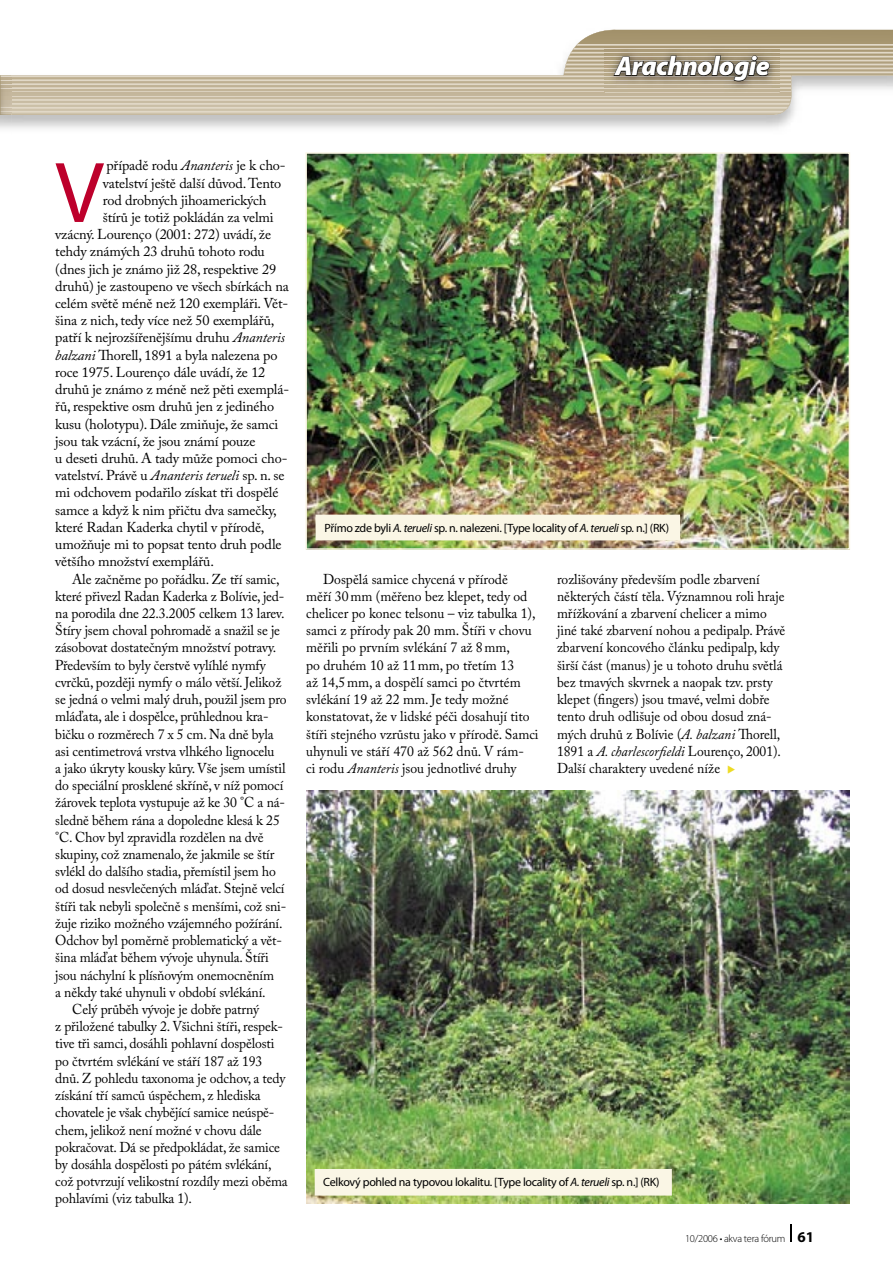
<style>
.page{position:relative;width:893px;height:1263px;background:#fff}
.page>*{position:absolute;margin:0;border:0;box-sizing:border-box;transform-origin:0 0}
.t1{font:87px "Myriad Pro";color:#bd002b}
.t2{font:italic 900 27px "Myriad Pro";letter-spacing:-.025em;color:#fff}
.t3{font:14.25px/17.2px "Adobe Caslon Pro";letter-spacing:-.01em;color:#000;scale:.96 1}
.t4{font:14.25px "Adobe Caslon Pro";letter-spacing:-.01em;color:#000}
.t5{font:14.25px/17.2px "Adobe Caslon Pro";letter-spacing:-.01em;color:#000;scale:.95 1}
.t6{font:12px "Myriad Pro";letter-spacing:-.025em;color:#000}
.t7{font:300 10.5px "Myriad Pro";letter-spacing:-.025em;color:#000}
.s1{font-style:italic}
.s2{color:#eddb24}
.s3{font-weight:700;font-size:15px}
</style>
<div class="page">
<svg style="left:790px;top:1225px;width:2px;height:17px"></svg>
<svg style="left:0;top:29px;width:893px;height:86px"></svg>
<img style="left:305px;top:152px;width:545px;height:398px">
<div style="left:315px;top:515px;width:365px;height:25px;background:#faf6e5"></div>
<img style="left:307px;top:790px;width:543px;height:413px">
<div style="left:315px;top:1169px;width:357px;height:26px;background:#faf6e5"></div>
<h2 class="t2" style="left:615px;top:51px;width:156px">Arachnologie</h2>
<h1 class="t1" style="left:55px;top:145px;width:50px">V</h1>
<p class="t4" style="left:106px;top:157px;width:181px">případě rodu <span class="s1">Ananteris</span> je k cho-</p>
<p class="t4" style="left:103px;top:174px;width:180px">vatelství ještě další důvod. Tento</p>
<p class="t4" style="left:103px;top:191px;width:165px">rod drobných jihoamerických</p>
<p class="t4" style="left:103px;top:209px;width:172px">štírů je totiž pokládán za velmi</p>
<p class="t4" style="left:55px;top:226px;width:218px">vzácný. Lourenço (2001: 272) uvádí, že</p>
<p class="t4" style="left:55px;top:243px;width:211px">tehdy známých 23 druhů tohoto rodu</p>
<p class="t4" style="left:55px;top:260px;width:222px">(dnes jich je známo již 28, respektive 29</p>
<p class="t4" style="left:55px;top:278px;width:235px">druhů) je zastoupeno ve všech sbírkách na</p>
<p class="t4" style="left:55px;top:295px;width:234px">celém světě méně než 120 exempláři. Vět-</p>
<p class="t4" style="left:55px;top:312px;width:221px">šina z nich, tedy více než 50 exemplářů,</p>
<p class="t4" style="left:55px;top:329px;width:231px">patří k nejrozšířenějšímu druhu <span class="s1">Ananteris</span></p>
<p class="t4" style="left:55px;top:346px;width:224px"><span class="s1">balzani</span> Thorell, 1891 a byla nalezena po</p>
<p class="t4" style="left:55px;top:364px;width:212px">roce 1975. Lourenço dále uvádí, že 12</p>
<p class="t4" style="left:55px;top:381px;width:235px">druhů je známo z méně než pěti exemplá-</p>
<p class="t4" style="left:55px;top:398px;width:220px">řů, respektive osm druhů jen z jediného</p>
<p class="t4" style="left:55px;top:415px;width:224px">kusu (holotypu). Dále zmiňuje, že samci</p>
<p class="t4" style="left:55px;top:432px;width:202px">jsou tak vzácní, že jsou známí pouze</p>
<p class="t4" style="left:55px;top:450px;width:234px">u deseti druhů. A tady může pomoci cho-</p>
<p class="t4" style="left:55px;top:467px;width:231px">vatelství. Právě u <span class="s1">Ananteris terueli</span> sp. n. se</p>
<p class="t4" style="left:55px;top:484px;width:225px">mi odchovem podařilo získat tři dospělé</p>
<p class="t4" style="left:55px;top:501px;width:223px">samce a když k nim přičtu dva samečky,</p>
<p class="t4" style="left:55px;top:519px;width:211px">které Radan Kaderka chytil v přírodě,</p>
<p class="t4" style="left:55px;top:536px;width:228px">umožňuje mi to popsat tento druh podle</p>
<p class="t4" style="left:55px;top:553px;width:160px">většího množství exemplářů.</p>
<p class="t3" style="left:72px;top:570px;width:217px">Ale začněme po pořádku. Ze tří samic,</p>
<p class="t3" style="left:55px;top:587px;width:240px">které přivezl Radan Kaderka z Bolívie, jed-</p>
<p class="t3" style="left:55px;top:604px;width:240px">na porodila dne 22.3.2005 celkem 13 larev.</p>
<p class="t3" style="left:55px;top:622px;width:236px">Štíry jsem choval pohromadě a snažil se je</p>
<p class="t3" style="left:55px;top:639px;width:232px">zásobovat dostatečným množství potravy.</p>
<p class="t3" style="left:55px;top:656px;width:221px">Především to byly čerstvě vylíhlé nymfy</p>
<p class="t3" style="left:55px;top:673px;width:237px">cvrčků, později nymfy o málo větší. Jelikož</p>
<p class="t3" style="left:55px;top:690px;width:243px">se jedná o velmi malý druh, použil jsem pro</p>
<p class="t3" style="left:55px;top:708px;width:224px">mláďata, ale i dospělce, průhlednou kra-</p>
<p class="t3" style="left:55px;top:725px;width:229px">bičku o rozměrech 7 x 5 cm. Na dně byla</p>
<p class="t3" style="left:55px;top:742px;width:230px">asi centimetrová vrstva vlhkého lignocelu</p>
<p class="t3" style="left:55px;top:759px;width:241px">a jako úkryty kousky kůry. Vše jsem umístil</p>
<p class="t3" style="left:55px;top:777px;width:239px">do speciální prosklené skříně, v níž pomocí</p>
<p class="t3" style="left:55px;top:794px;width:241px">žárovek teplota vystupuje až ke 30 °C a ná-</p>
<p class="t3" style="left:55px;top:811px;width:235px">sledně během rána a dopoledne klesá k 25</p>
<p class="t3" style="left:55px;top:828px;width:218px">°C. Chov byl zpravidla rozdělen na dvě</p>
<p class="t3" style="left:55px;top:845px;width:230px">skupiny, což znamenalo, že jakmile se štír</p>
<p class="t3" style="left:55px;top:863px;width:231px">svlékl do dalšího stadia, přemístil jsem ho</p>
<p class="t3" style="left:55px;top:880px;width:240px">od dosud nesvlečených mláďat. Stejně velcí</p>
<p class="t3" style="left:55px;top:897px;width:242px">štíři tak nebyli společně s menšími, což sni-</p>
<p class="t3" style="left:55px;top:914px;width:238px">žuje riziko možného vzájemného požírání.</p>
<p class="t3" style="left:55px;top:931px;width:238px">Odchov byl poměrně problematický a vět-</p>
<p class="t3" style="left:55px;top:949px;width:224px">šina mláďat během vývoje uhynula. Štíři</p>
<p class="t3" style="left:55px;top:966px;width:229px">jsou náchylní k plísňovým onemocněním</p>
<p class="t3" style="left:55px;top:983px;width:221px">a někdy také uhynuli v období svlékání.</p>
<p class="t3" style="left:72px;top:1000px;width:196px">Celý průběh vývoje je dobře patrný</p>
<p class="t3" style="left:55px;top:1018px;width:239px">z přiložené tabulky 2. Všichni štíři, respek-</p>
<p class="t3" style="left:55px;top:1035px;width:230px">tive tři samci, dosáhli pohlavní dospělosti</p>
<p class="t3" style="left:55px;top:1052px;width:217px">po čtvrtém svlékání ve stáří 187 až 193</p>
<p class="t3" style="left:55px;top:1069px;width:241px">dnů. Z pohledu taxonoma je odchov, a tedy</p>
<p class="t3" style="left:55px;top:1086px;width:215px">získání tří samců úspěchem, z hlediska</p>
<p class="t3" style="left:55px;top:1104px;width:230px">chovatele je však chybějící samice neúspě-</p>
<p class="t3" style="left:55px;top:1121px;width:216px">chem, jelikož není možné v chovu dále</p>
<p class="t3" style="left:55px;top:1138px;width:236px">pokračovat. Dá se předpokládat, že samice</p>
<p class="t3" style="left:55px;top:1155px;width:227px">by dosáhla dospělosti po pátém svlékání,</p>
<p class="t3" style="left:55px;top:1173px;width:244px">což potvrzují velikostní rozdíly mezi oběma</p>
<p class="t3" style="left:55px;top:1190px;width:144px">pohlavími (viz tabulka 1).</p>
<p class="t6" style="left:325px;top:521px;width:346px">Přímo zde byli <span class="s1">A. terueli</span> sp. n. nalezeni. [Type locality of <span class="s1">A. terueli</span> sp. n.] (RK)</p>
<p class="t5" style="left:557px;top:570px;width:242px">rozlišovány především podle zbarvení některých částí těla. Významnou roli hraje mřížkování a zbarvení chelicer a mimo jiné také zbarvení nohou a pedipalp. Právě zbarvení koncového článku pedipalp, kdy širší část (manus) je u tohoto druhu světlá bez tmavých skvrnek a naopak tzv. prsty klepet (fingers) jsou tmavé, velmi dobře tento druh odlišuje od obou dosud zná&shy;mých druhů z Bolívie (<span class="s1">A. balzani</span> Thorell, 1891 a <span class="s1">A. charlescorfieldi</span> Lourenço, 2001).<br>Další charaktery uvedené níže <span class="s2">◆</span></p>
<p class="t3" style="left:306px;top:570px;width:244px;text-indent:17px">Dospělá samice chycená v přírodě<br>měří 30 mm (měřeno bez klepet, tedy od chelicer po konec telsonu – viz tabulka 1), samci z přírody pak 20 mm. Štíři v chovu měřili po prvním svlékání 7 až 8 mm,<br>po druhém 10 až 11 mm, po třetím 13<br>až 14,5 mm, a dospělí samci po čtvrtém svlékání 19 až 22 mm. Je tedy možné konstatovat, že v lidské péči dosahují tito štíři stejného vzrůstu jako v přírodě. Samci uhynuli ve stáří 470 až 562 dnů. V rám-<br>ci rodu <span class="s1">Ananteris</span> jsou jednotlivé druhy</p>
<p class="t6" style="left:323px;top:1175px;width:338px">Celkový pohled na typovou lokalitu. [Type locality of <span class="s1">A. terueli</span> sp. n.] (RK)</p>
<p class="t7" style="left:685px;top:1232px;width:131px">10/2006 • akva tera fórum <span class="s3">61</span></p>
</div>
